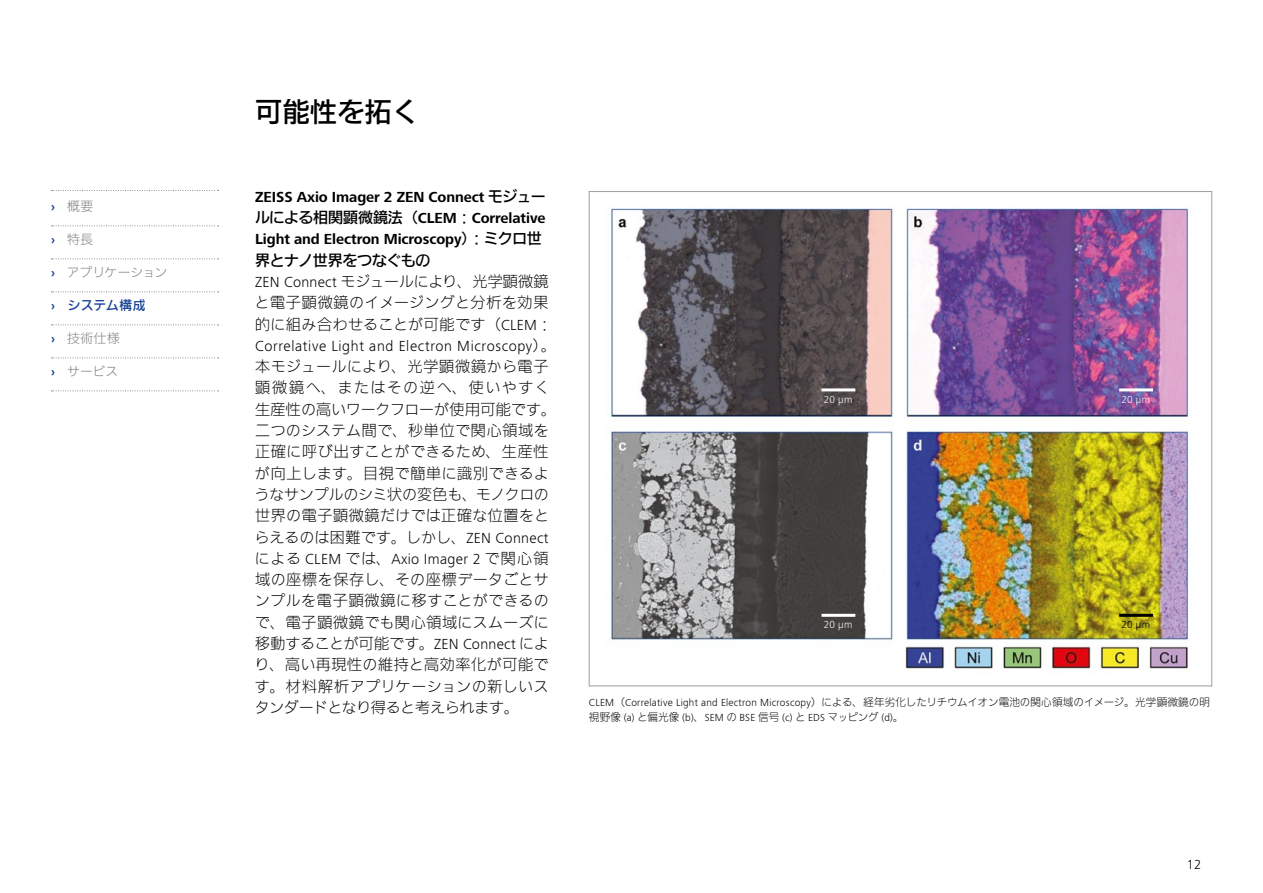
<style>
.page{position:relative;width:1263px;height:893px;background:#fff}
.page>*{position:absolute;margin:0;border:0;box-sizing:border-box;transform-origin:0 0}
.head_18_bd{font:500 27px "Iwa N Go Pro";letter-spacing:.015em;color:#000}
.copy_9_lt{font:300 15px/21.3px "Iwa N Go Pro";letter-spacing:.025em;color:#000}
.copy_9_bd{font:700 15px/21.3px "ZEISS Frutiger Next W1 G";letter-spacing:-.005em;color:#000}
.t1{font:300 13.5px "ZEISS Frutiger Next W1 G";color:#000}
.t2{font:300 12.75px "Iwa N Go Pro";letter-spacing:.005em;color:#7c7b7b}
.t3{font:500 12.75px "Iwa N Go Pro";letter-spacing:.005em;color:#164194}
.caption_7_lt_it{font:300 10.5px/15px "ZEISS Frutiger Next W1 G";letter-spacing:.025em;color:#000}
.copy_9_lt-2{font:300 10.5px "ZEISS Frutiger Next W1 G";letter-spacing:.02em;color:#fff}
.copy_9_lt-3{font:300 10.5px "ZEISS Frutiger Next W1 G";color:#000}
.s1{font-family:"ZEISS Frutiger Next W1 G";font-weight:700;color:#164194}
.s2{font-family:"ZEISS Frutiger Next W1 G";font-weight:700}
.s3{font-family:"Iwa N Go Pro";font-weight:500}
.s4{font-family:"ZEISS Frutiger Next W1 G"}
.s5{font-family:"Iwa N Go Pro"}
</style>
<div class="page">
<img style="left:609px;top:208px;width:580px;height:465px">
<hr style="left:821px;top:614px;width:34px;height:3px;background:#fff">
<hr style="left:1119px;top:614px;width:34px;height:3px;background:#000">
<hr style="left:821px;top:388px;width:34px;height:3px;background:#fff">
<hr style="left:1119px;top:388px;width:34px;height:3px;background:#fff">
<svg style="left:51px;top:190px;width:168px;height:1px"></svg>
<svg style="left:51px;top:225px;width:168px;height:1px"></svg>
<svg style="left:51px;top:258px;width:168px;height:1px"></svg>
<svg style="left:51px;top:291px;width:168px;height:1px"></svg>
<svg style="left:51px;top:324px;width:168px;height:1px"></svg>
<svg style="left:51px;top:357px;width:168px;height:1px"></svg>
<svg style="left:51px;top:390px;width:168px;height:1px"></svg>
<p class="t2" style="left:51px;top:197px;width:44px"><span class="s1">›</span> 概要</p>
<p class="t2" style="left:51px;top:230px;width:44px"><span class="s1">›</span> 特長</p>
<p class="t2" style="left:51px;top:263px;width:118px"><span class="s1">›</span> アプリケーション</p>
<p class="t3" style="left:51px;top:296px;width:96px"><span class="s2">›</span> システム構成</p>
<p class="t2" style="left:51px;top:329px;width:70px"><span class="s1">›</span> 技術仕様</p>
<p class="t2" style="left:51px;top:362px;width:69px"><span class="s1">›</span> サービス</p>
<p class="head_18_bd" style="left:255px;top:91px;width:165px">可能性を拓く</p>
<p class="copy_9_bd" style="left:255px;top:186px;width:292px">ZEISS Axio Imager 2 ZEN Connect <span class="s3">モジュールによる相関顕微鏡法（</span>CLEM<span class="s3">：</span>Correlative<br>Light and Electron Microscopy<span class="s3">）：ミクロ世界とナノ世界をつなぐもの</span></p>
<p class="copy_9_lt" style="left:255px;top:270px;width:303px"><span class="s4">ZEN Connect</span> モジュールにより、光学顕微鏡と電子顕微鏡のイメージングと分析を効果的に組み合わせることが可能です（<span class="s4">CLEM</span>：<br><span class="s4">Correlative Light and Electron Microscopy</span>）。本モジュールにより、光学顕微鏡から電子顕微鏡へ、またはその逆へ、使いやすく生産性の高いワークフローが使用可能です。二つのシステム間で、秒単位で関心領域を正確に呼び出すことができるため、生産性が向上します。目視で簡単に識別できるようなサンプルのシミ状の変色も、モノクロの世界の電子顕微鏡だけでは正確な位置をとらえるのは困難です。しかし、<span class="s4">ZEN Connect</span>による <span class="s4">CLEM</span> では、<span class="s4">Axio Imager 2</span> で関心領域の座標を保存し、その座標データごとサンプルを電子顕微鏡に移すことができるので、電子顕微鏡でも関心領域にスムーズに移動することが可能です。<span class="s4">ZEN Connect</span> により、高い再現性の維持と高効率化が可能です。材料解析アプリケーションの新しいスタンダードとなり得ると考えられます。</p>
<p class="copy_9_lt-2" style="left:824px;top:392px;width:30px">20 µm</p>
<p class="copy_9_lt-2" style="left:1121px;top:392px;width:30px">20 µm</p>
<p class="copy_9_lt-2" style="left:824px;top:617px;width:30px">20 µm</p>
<p class="copy_9_lt-3" style="left:1121px;top:617px;width:30px">20 µm</p>
<p class="caption_7_lt_it" style="left:589px;top:694px;width:622px">CLEM<span class="s5">（</span>Correlative Light and Electron Microscopy<span class="s5">）による、経年劣化したリチウムイオン電池の関心領域のイメージ。光学顕微鏡の明視野像</span> (a) <span class="s5">と偏光像</span> (b)<span class="s5">、</span>SEM <span class="s5">の</span> BSE <span class="s5">信号</span> (c) <span class="s5">と</span> EDS <span class="s5">マッピング</span> (d)<span class="s5">。</span></p>
<p class="t1" style="left:1187px;top:855px;width:16px">12</p>
</div>
